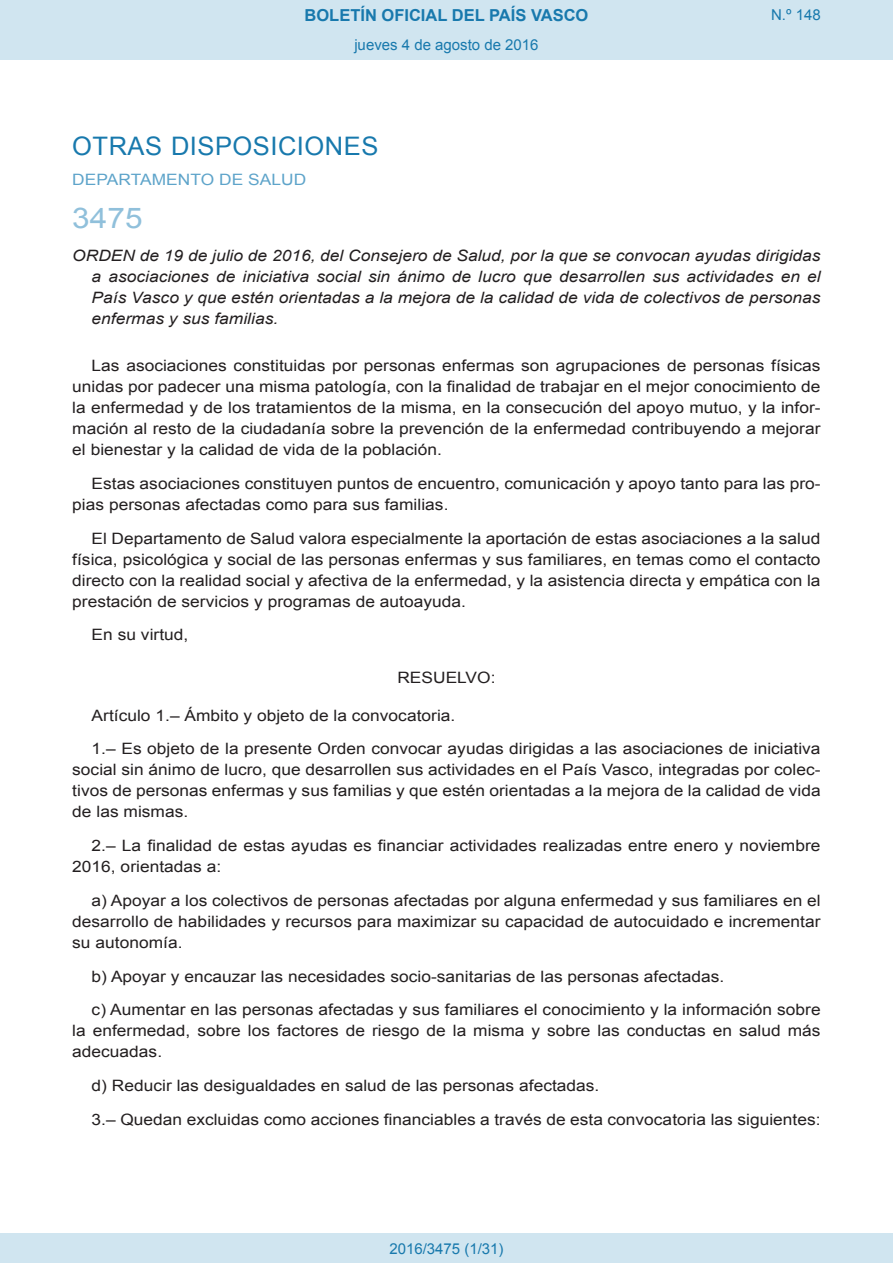
<style>
.page{position:relative;width:893px;height:1263px;background:#fff}
.page>*{position:absolute;margin:0;border:0;box-sizing:border-box;transform-origin:0 0}
.BOPVOrden{font:28.5px "Arial";color:#90c0db;scale:1.11 1}
.BOPVSeccion{font:25.5px "Arial";letter-spacing:.02em;color:#1879ad}
.t1{font:700 16.5px "Arial";color:#1879ad}
.BOPVDetalle{font:15.6px/21px "Arial";color:#231f20;text-align:justify;scale:1.11 1}
.BOPVTitulo{font:italic 15.6px/21px "Arial";color:#231f20;text-align:justify;scale:1.11 1}
.BOPVOrganismo{font:15.6px "Arial";letter-spacing:.005em;color:#5ea4ca;scale:1.11 1}
.BOPVClave{font:15.6px "Arial";color:#231f20;scale:1.11 1}
.Paginacion_Centro{font:15px "Arial";color:#1879ad}
</style>
<div class="page">
<div style="left:0;top:0;width:893px;height:60px;background:#d0e5f0"></div>
<div style="left:0;top:1233px;width:893px;height:30px;background:#d0e5f0"></div>
<p class="t1" style="left:305px;top:4px;width:285px">BOLETÍN OFICIAL DEL PAÍS VASCO</p>
<p class="Paginacion_Centro" style="left:354px;top:35px;width:186px">jueves 4 de agosto de 2016</p>
<p class="Paginacion_Centro" style="left:771px;top:5px;width:51px">N.º 148</p>
<p class="BOPVSeccion" style="left:72px;top:129px;width:308px">OTRAS DISPOSICIONES</p>
<p class="BOPVOrganismo" style="left:72px;top:169px;width:212px">DEPARTAMENTO DE SALUD</p>
<p class="BOPVOrden" style="left:72px;top:199px;width:65px">3475</p>
<p class="BOPVTitulo" style="left:92px;top:246px;width:658px;text-indent:-19px">ORDEN de 19 de julio de 2016, del Consejero de Salud, por la que se convocan ayudas dirigidas a asociaciones de iniciativa social sin ánimo de lucro que desarrollen sus actividades en el País Vasco y que estén orientadas a la mejora de la calidad de vida de colectivos de personas enfermas y sus familias.</p>
<p class="BOPVDetalle" style="left:72px;top:355px;width:676px;text-indent:19px">Las asociaciones constituidas por personas enfermas son agrupaciones de personas físicas unidas por padecer una misma patología, con la finalidad de trabajar en el mejor conocimiento de la enfermedad y de los tratamientos de la misma, en la consecución del apoyo mutuo, y la infor&shy;mación al resto de la ciudadanía sobre la prevención de la enfermedad contribuyendo a mejorar el bienestar y la calidad de vida de la población.</p>
<p class="BOPVDetalle" style="left:72px;top:473px;width:676px;text-indent:19px">Estas asociaciones constituyen puntos de encuentro, comunicación y apoyo tanto para las pro&shy;pias personas afectadas como para sus familias.</p>
<p class="BOPVDetalle" style="left:72px;top:528px;width:676px;text-indent:19px">El Departamento de Salud valora especialmente la aportación de estas asociaciones a la salud física, psicológica y social de las personas enfermas y sus familiares, en temas como el contacto directo con la realidad social y afectiva de la enfermedad, y la asistencia directa y empática con la prestación de servicios y programas de autoayuda.</p>
<p class="BOPVDetalle" style="left:92px;top:624px;width:89px">En su virtud,</p>
<p class="BOPVClave" style="left:397px;top:667px;width:90px">RESUELVO:</p>
<p class="BOPVDetalle" style="left:92px;top:705px;width:329px">Artículo 1.– Ámbito y objeto de la convocatoria.</p>
<p class="BOPVDetalle" style="left:72px;top:738px;width:676px;text-indent:19px">1.– Es objeto de la presente Orden convocar ayudas dirigidas a las asociaciones de iniciativa social sin ánimo de lucro, que desarrollen sus actividades en el País Vasco, integradas por colec&shy;tivos de personas enfermas y sus familias y que estén orientadas a la mejora de la calidad de vida de las mismas.</p>
<p class="BOPVDetalle" style="left:72px;top:835px;width:675px;text-indent:19px">2.– La finalidad de estas ayudas es financiar actividades realizadas entre enero y noviembre<br>2016, orientadas a:</p>
<p class="BOPVDetalle" style="left:72px;top:890px;width:676px;text-indent:19px">a) Apoyar a los colectivos de personas afectadas por alguna enfermedad y sus familiares en el desarrollo de habilidades y recursos para maximizar su capacidad de autocuidado e incrementar su autonomía.</p>
<p class="BOPVDetalle" style="left:92px;top:966px;width:571px">b) Apoyar y encauzar las necesidades socio-sanitarias de las personas afectadas.</p>
<p class="BOPVDetalle" style="left:72px;top:999px;width:676px;text-indent:19px">c) Aumentar en las personas afectadas y sus familiares el conocimiento y la información sobre la enfermedad, sobre los factores de riesgo de la misma y sobre las conductas en salud más adecuadas.</p>
<p class="BOPVDetalle" style="left:92px;top:1075px;width:459px">d) Reducir las desigualdades en salud de las personas afectadas.</p>
<p class="BOPVDetalle" style="left:92px;top:1109px;width:658px">3.– Quedan excluidas como acciones financiables a través de esta convocatoria las siguientes:</p>
<p class="Paginacion_Centro" style="left:389px;top:1238px;width:116px">2016/3475 (1/31)</p>
</div>
